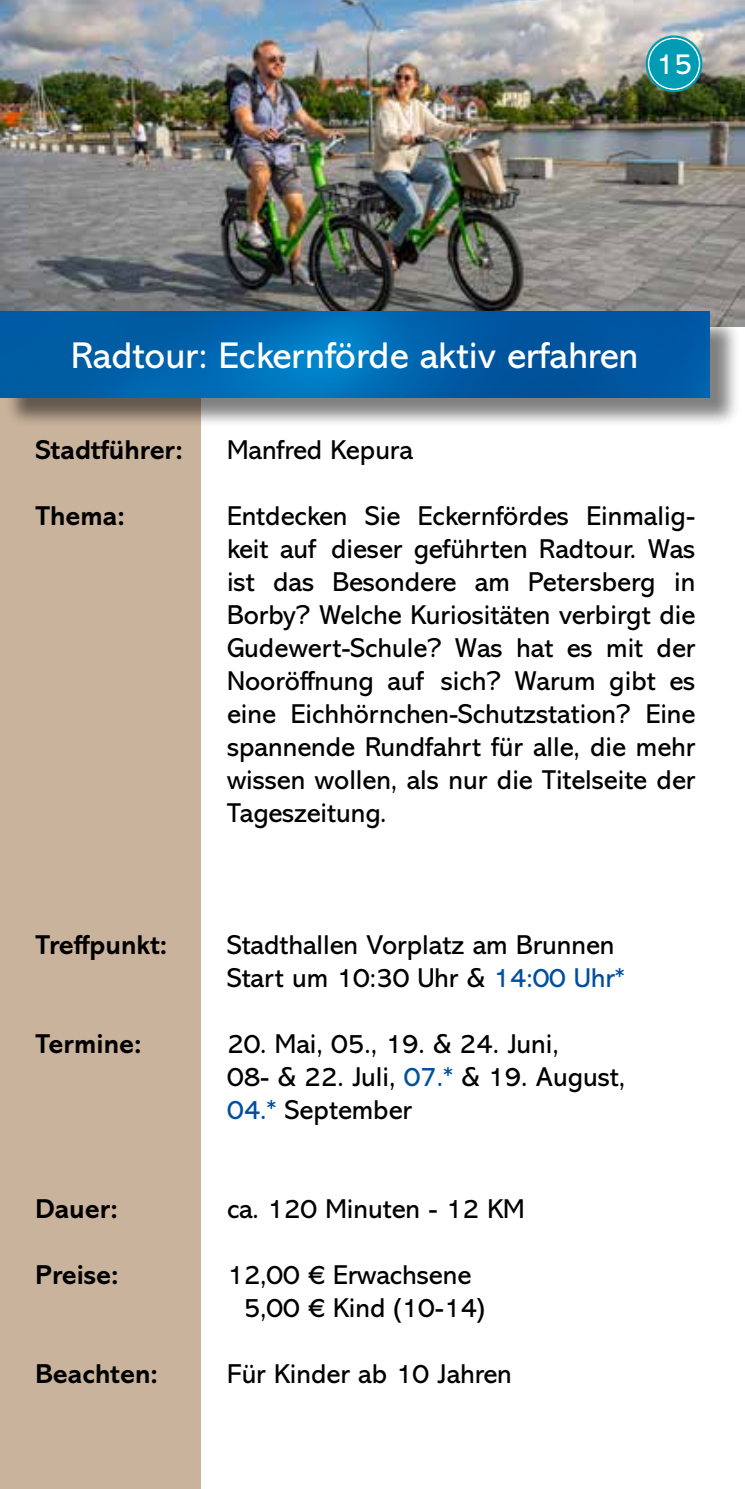
<style>
.page{position:relative;width:745px;height:1489px;background:#fff}
.page>*{position:absolute;margin:0;border:0;box-sizing:border-box;transform-origin:0 0}
.t1{font:37.5px "Abadi MT Pro";color:#fff}
.t2{font:30px "Abadi MT Pro";color:#fff}
.t3{font:27.5px/33px "Abadi MT Pro";color:#000}
.t4{font:700 27.5px "Abadi MT Pro";color:#000}
.s1{color:#004f9f}
</style>
<div class="page">
<div style="left:0;top:390px;width:201px;height:1098px;background:#cab39c"></div>
<img style="left:0;top:0;width:744px;height:326px">
<svg style="left:645px;top:35px;width:57px;height:57px"></svg>
<div style="left:647px;top:38px;width:52px;height:52px;border:2px solid #fff;border-radius:50%"></div>
<div style="left:649px;top:39px;width:49px;height:49px;background:#009cb4;border-radius:50%"></div>
<div style="left:4px;top:316px;width:736px;height:112px;background:#000;opacity:.5"></div>
<img style="left:0;top:312px;width:709px;height:85px">
<p class="t2" style="left:655px;top:48px;width:38px">15</p>
<h1 class="t1" style="left:71px;top:334px;width:568px">Radtour: Eckernförde aktiv erfahren</h1>
<p class="t4" style="left:35px;top:433px;width:149px">Stadtführer:</p>
<p class="t3" style="left:227px;top:433px;width:187px">Manfred Kepura</p>
<p class="t4" style="left:35px;top:499px;width:91px">Thema:</p>
<p class="t3" style="left:227px;top:499px;width:469px;text-align:justify">Entdecken Sie Eckernfördes Einmalig&shy;keit auf dieser geführten Radtour. Was ist das Besondere am Petersberg in Borby? Welche Kuriositäten verbirgt die Gudewert-Schule? Was hat es mit der Nooröffnung auf sich? Warum gibt es eine Eichhörnchen-Schutzstation? Eine spannende Rundfahrt für alle, die mehr wissen wollen, als nur die Titelseite der Tageszeitung.</p>
<p class="t4" style="left:35px;top:928px;width:133px">Treffpunkt:</p>
<p class="t3" style="left:227px;top:928px;width:399px">Stadthallen Vorplatz am Brunnen<br>Start um 10:30 Uhr &amp; <span class="s1">14:00 Uhr*</span></p>
<p class="t4" style="left:35px;top:1027px;width:107px">Termine:</p>
<p class="t3" style="left:227px;top:1027px;width:399px">20. Mai, 05., 19. &amp; 24. Juni,<br>08- &amp; 22. Juli, <span class="s1">07.*</span> &amp; 19. August,<br><span class="s1">04.*</span> September</p>
<p class="t4" style="left:35px;top:1192px;width:84px">Dauer:</p>
<p class="t3" style="left:227px;top:1192px;width:299px">ca. 120 Minuten - 12 KM</p>
<p class="t4" style="left:35px;top:1258px;width:85px">Preise:</p>
<p class="t3" style="left:243px;top:1258px;width:242px;text-indent:-17px">12,00 € Erwachsene<br>5,00 € Kind (10-14)</p>
<p class="t4" style="left:35px;top:1357px;width:124px">Beachten:</p>
<p class="t3" style="left:227px;top:1357px;width:286px">Für Kinder ab 10 Jahren</p>
</div>
